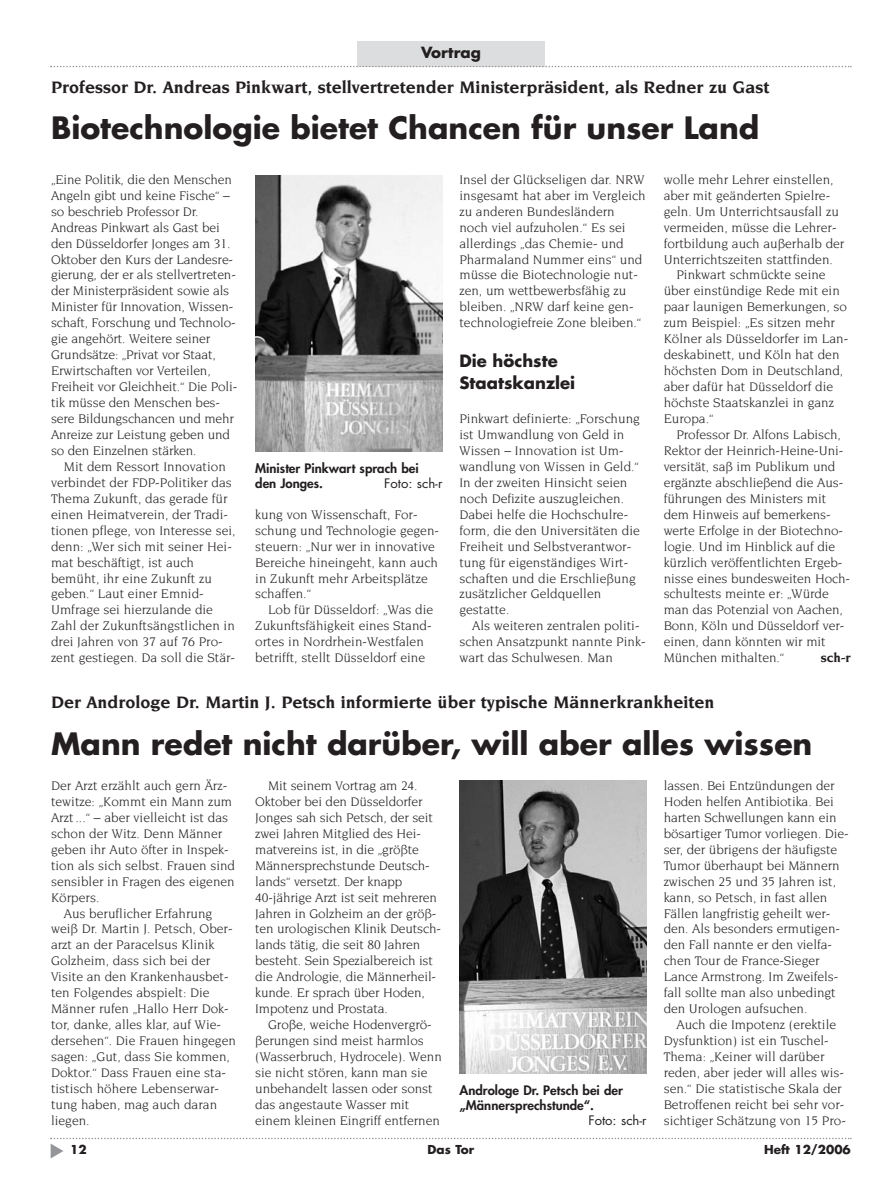
<style>
.page{position:relative;width:893px;height:1190px;background:#fff}
.page>*{position:absolute;margin:0;border:0;box-sizing:border-box;transform-origin:0 0}
.t1{font:700 30px "Futura";color:#231f20}
.t2{font:700 18px "Novarese";color:#231f20}
.t3{font:700 16.5px/22.5px "Futura";color:#231f20}
.t4{font:700 15px "Futura";color:#231f20}
.t5{font:13.5px/15.9px "Novarese";color:#231f20}
.t6{font:700 13.5px "Novarese";color:#231f20}
.t7{font:800 12.75px/15px "Futura";color:#231f20}
.t8{font:12.75px "Futura";color:#231f20}
.t9{font:700 12px "Futura";color:#231f20}
</style>
<div class="page">
<div style="left:357px;top:41px;width:187px;height:26px;background:#dcddde"></div>
<svg style="left:50px;top:66px;width:801px;height:1px"></svg>
<img style="left:255px;top:175px;width:187px;height:277px">
<img style="left:459px;top:780px;width:187px;height:293px">
<svg style="left:50px;top:1137px;width:801px;height:3px"></svg>
<p class="t4" style="left:421px;top:46px;width:61px">Vortrag</p>
<h2 class="t2" style="left:51px;top:79px;width:720px">Professor Dr. Andreas Pinkwart, stellvertretender Ministerpräsident, als Redner zu Gast</h2>
<h1 class="t1" style="left:51px;top:115px;width:709px">Biotechnologie bietet Chancen für unser Land</h1>
<p class="t5" style="left:51px;top:172px;width:188px">„Eine Politik, die den Menschen<br>Angeln gibt und keine Fische“ – so beschrieb Professor Dr.<br>Andreas Pinkwart als Gast bei den Düsseldorfer Jonges am 31.<br>Oktober den Kurs der Landesre&shy;gierung, der er als stellvertreten&shy;der Ministerpräsident sowie als<br>Minister für Innovation, Wissen&shy;schaft, Forschung und Technolo&shy;gie angehört. Weitere seiner<br>Grundsätze: „Privat vor Staat,<br>Erwirtschaften vor Verteilen,<br>Freiheit vor Gleichheit.“ Die Poli&shy;tik müsse den Menschen bes&shy;sere Bildungschancen und mehr<br>Anreize zur Leistung geben und so den Einzelnen stärken.</p>
<p class="t5" style="left:51px;top:459px;width:186px;text-indent:13px">Mit dem Ressort Innovation verbindet der FDP-Politiker das<br>Thema Zukunft, das gerade für einen Heimatverein, der Tradi&shy;tionen pflege, von Interesse sei, denn: „Wer sich mit seiner Hei&shy;mat beschäftigt, ist auch bemüht, ihr eine Zukunft zu geben.“ Laut einer Emnid-<br>Umfrage sei hierzulande die<br>Zahl der Zukunftsängstlichen in drei Jahren von 37 auf 76 Pro&shy;zent gestiegen. Da soll die Stär-</p>
<p class="t7" style="left:255px;top:462px;width:165px">Minister Pinkwart sprach bei den Jonges.</p>
<p class="t8" style="left:384px;top:477px;width:60px">Foto: sch-r</p>
<p class="t5" style="left:255px;top:507px;width:185px">kung von Wissenschaft, For&shy;schung und Technologie gegen&shy;steuern: „Nur wer in innovative<br>Bereiche hineingeht, kann auch in Zukunft mehr Arbeitsplätze schaffen.“</p>
<p class="t5" style="left:255px;top:603px;width:179px;text-indent:13px">Lob für Düsseldorf: „Was die<br>Zukunftsfähigkeit eines Stand&shy;ortes in Nordrhein-Westfalen betrifft, stellt Düsseldorf eine</p>
<p class="t5" style="left:459px;top:172px;width:188px">Insel der Glückseligen dar. NRW insgesamt hat aber im Vergleich zu anderen Bundesländern noch viel aufzuholen.“ Es sei allerdings „das Chemie- und<br>Pharmaland Nummer eins“ und müsse die Biotechnologie nut&shy;zen, um wettbewerbsfähig zu bleiben. „NRW darf keine gen&shy;technologiefreie Zone bleiben.“</p>
<p class="t3" style="left:459px;top:351px;width:117px">Die höchste<br>Staatskanzlei</p>
<p class="t5" style="left:459px;top:411px;width:182px">Pinkwart definierte: „Forschung ist Umwandlung von Geld in<br>Wissen – Innovation ist Um&shy;wandlung von Wissen in Geld.“<br>In der zweiten Hinsicht seien noch Defizite auszugleichen.<br>Dabei helfe die Hochschulre&shy;form, die den Universitäten die<br>Freiheit und Selbstverantwor&shy;tung für eigenständiges Wirt&shy;schaften und die Erschließung zusätzlicher Geldquellen gestatte.</p>
<p class="t5" style="left:459px;top:619px;width:187px;text-indent:13px">Als weiteren zentralen politi&shy;schen Ansatzpunkt nannte Pink&shy;wart das Schulwesen. Man</p>
<p class="t5" style="left:663px;top:172px;width:171px">wolle mehr Lehrer einstellen,</p>
<p class="t5" style="left:663px;top:188px;width:168px">aber mit geänderten Spielre-</p>
<p class="t5" style="left:663px;top:204px;width:177px">geln. Um Unterrichtsausfall zu</p>
<p class="t5" style="left:663px;top:220px;width:174px">vermeiden, müsse die Lehrer-</p>
<p class="t5" style="left:663px;top:236px;width:182px">fortbildung auch außerhalb der</p>
<p class="t5" style="left:663px;top:252px;width:171px">Unterrichtszeiten stattfinden.</p>
<p class="t5" style="left:676px;top:268px;width:151px">Pinkwart schmückte seine</p>
<p class="t5" style="left:663px;top:284px;width:178px">über einstündige Rede mit ein</p>
<p class="t5" style="left:663px;top:300px;width:185px">paar launigen Bemerkungen, so</p>
<p class="t5" style="left:663px;top:316px;width:173px">zum Beispiel: „Es sitzen mehr</p>
<p class="t5" style="left:663px;top:332px;width:186px">Kölner als Düsseldorfer im Lan-</p>
<p class="t5" style="left:663px;top:348px;width:177px">deskabinett, und Köln hat den</p>
<p class="t5" style="left:663px;top:363px;width:181px">höchsten Dom in Deutschland,</p>
<p class="t5" style="left:663px;top:379px;width:171px">aber dafür hat Düsseldorf die</p>
<p class="t5" style="left:663px;top:395px;width:172px">höchste Staatskanzlei in ganz</p>
<p class="t5" style="left:663px;top:411px;width:51px">Europa.“</p>
<p class="t5" style="left:676px;top:427px;width:166px">Professor Dr. Alfons Labisch,</p>
<p class="t5" style="left:663px;top:443px;width:181px">Rektor der Heinrich-Heine-Uni-</p>
<p class="t5" style="left:663px;top:459px;width:173px">versität, saß im Publikum und</p>
<p class="t5" style="left:663px;top:475px;width:181px">ergänzte abschließend die Aus-</p>
<p class="t5" style="left:663px;top:491px;width:164px">führungen des Ministers mit</p>
<p class="t5" style="left:663px;top:507px;width:168px">dem Hinweis auf bemerkens-</p>
<p class="t5" style="left:663px;top:523px;width:181px">werte Erfolge in der Biotechno-</p>
<p class="t5" style="left:663px;top:539px;width:173px">logie. Und im Hinblick auf die</p>
<p class="t5" style="left:663px;top:555px;width:180px">kürzlich veröffentlichten Ergeb-</p>
<p class="t5" style="left:663px;top:571px;width:188px">nisse eines bundesweiten Hoch-</p>
<p class="t5" style="left:663px;top:587px;width:167px">schultests meinte er: „Würde</p>
<p class="t5" style="left:663px;top:603px;width:181px">man das Potenzial von Aachen,</p>
<p class="t5" style="left:663px;top:619px;width:182px">Bonn, Köln und Düsseldorf ver-</p>
<p class="t5" style="left:663px;top:635px;width:164px">einen, dann könnten wir mit</p>
<p class="t5" style="left:663px;top:650px;width:122px">München mithalten.“</p>
<p class="t6" style="left:820px;top:652px;width:31px">sch-r</p>
<h2 class="t2" style="left:51px;top:694px;width:665px">Der Androloge Dr. Martin J. Petsch informierte über typische Männerkrankheiten</h2>
<h1 class="t1" style="left:51px;top:730px;width:763px">Mann redet nicht darüber, will aber alles wissen</h1>
<p class="t5" style="left:51px;top:778px;width:178px">Der Arzt erzählt auch gern Ärz-</p>
<p class="t5" style="left:51px;top:794px;width:182px">tewitze: „Kommt ein Mann zum</p>
<p class="t5" style="left:51px;top:810px;width:179px">Arzt ...“ – aber vielleicht ist das</p>
<p class="t5" style="left:51px;top:826px;width:173px">schon der Witz. Denn Männer</p>
<p class="t5" style="left:51px;top:842px;width:179px">geben ihr Auto öfter in Inspek-</p>
<p class="t5" style="left:51px;top:858px;width:186px">tion als sich selbst. Frauen sind</p>
<p class="t5" style="left:51px;top:874px;width:185px">sensibler in Fragen des eigenen</p>
<p class="t5" style="left:51px;top:890px;width:50px">Körpers.</p>
<p class="t5" style="left:64px;top:906px;width:150px">Aus beruflicher Erfahrung</p>
<p class="t5" style="left:51px;top:922px;width:183px">weiß Dr. Martin J. Petsch, Ober-</p>
<p class="t5" style="left:51px;top:938px;width:165px">arzt an der Paracelsus Klinik</p>
<p class="t5" style="left:51px;top:953px;width:161px">Golzheim, dass sich bei der</p>
<p class="t5" style="left:51px;top:969px;width:179px">Visite an den Krankenhausbet-</p>
<p class="t5" style="left:51px;top:985px;width:160px">ten Folgendes abspielt: Die</p>
<p class="t5" style="left:51px;top:1001px;width:179px">Männer rufen „Hallo Herr Dok-</p>
<p class="t5" style="left:51px;top:1017px;width:171px">tor, danke, alles klar, auf Wie-</p>
<p class="t5" style="left:51px;top:1033px;width:186px">dersehen“. Die Frauen hingegen</p>
<p class="t5" style="left:51px;top:1049px;width:180px">sagen: „Gut, dass Sie kommen,</p>
<p class="t5" style="left:51px;top:1065px;width:176px">Doktor.“ Dass Frauen eine sta-</p>
<p class="t5" style="left:51px;top:1081px;width:170px">tistisch höhere Lebenserwar-</p>
<p class="t5" style="left:51px;top:1097px;width:168px">tung haben, mag auch daran</p>
<p class="t5" style="left:51px;top:1113px;width:40px">liegen.</p>
<p class="t5" style="left:255px;top:778px;width:187px;text-indent:13px">Mit seinem Vortrag am 24.<br>Oktober bei den Düsseldorfer<br>Jonges sah sich Petsch, der seit zwei Jahren Mitglied des Hei&shy;matvereins ist, in die „größte<br>Männersprechstunde Deutsch&shy;lands“ versetzt. Der knapp<br>40-jährige Arzt ist seit mehreren<br>Jahren in Golzheim an der größ&shy;ten urologischen Klinik Deutsch&shy;lands tätig, die seit 80 Jahren besteht. Sein Spezialbereich ist die Andrologie, die Männerheil&shy;kunde. Er sprach über Hoden,<br>Impotenz und Prostata.</p>
<p class="t5" style="left:255px;top:1017px;width:188px;text-indent:13px">Große, weiche Hodenvergrö&shy;ßerungen sind meist harmlos (Wasserbruch, Hydrocele). Wenn sie nicht stören, kann man sie unbehandelt lassen oder sonst das angestaute Wasser mit einem kleinen Eingriff entfernen</p>
<p class="t7" style="left:459px;top:1083px;width:165px">Androloge Dr. Petsch bei der „Männersprechstunde“.</p>
<p class="t8" style="left:588px;top:1114px;width:60px">Foto: sch-r</p>
<p class="t5" style="left:663px;top:778px;width:187px">lassen. Bei Entzündungen der<br>Hoden helfen Antibiotika. Bei harten Schwellungen kann ein bösartiger Tumor vorliegen. Die&shy;ser, der übrigens der häufigste<br>Tumor überhaupt bei Männern zwischen 25 und 35 Jahren ist, kann, so Petsch, in fast allen<br>Fällen langfristig geheilt wer&shy;den. Als besonders ermutigen&shy;den Fall nannte er den vielfa&shy;chen Tour de France-Sieger<br>Lance Armstrong. Im Zweifels&shy;fall sollte man also unbedingt den Urologen aufsuchen.</p>
<p class="t5" style="left:663px;top:1017px;width:184px;text-indent:13px">Auch die Impotenz (erektile<br>Dysfunktion) ist ein Tuschel-<br>Thema: „Keiner will darüber reden, aber jeder will alles wis&shy;sen.“ Die statistische Skala der<br>Betroffenen reicht bei sehr vor&shy;sichtiger Schätzung von 15 Pro-</p>
<p class="t9" style="left:70px;top:1144px;width:18px">12</p>
<p class="t9" style="left:427px;top:1144px;width:48px">Das Tor</p>
<p class="t9" style="left:764px;top:1144px;width:88px">Heft 12/2006</p>
</div>
